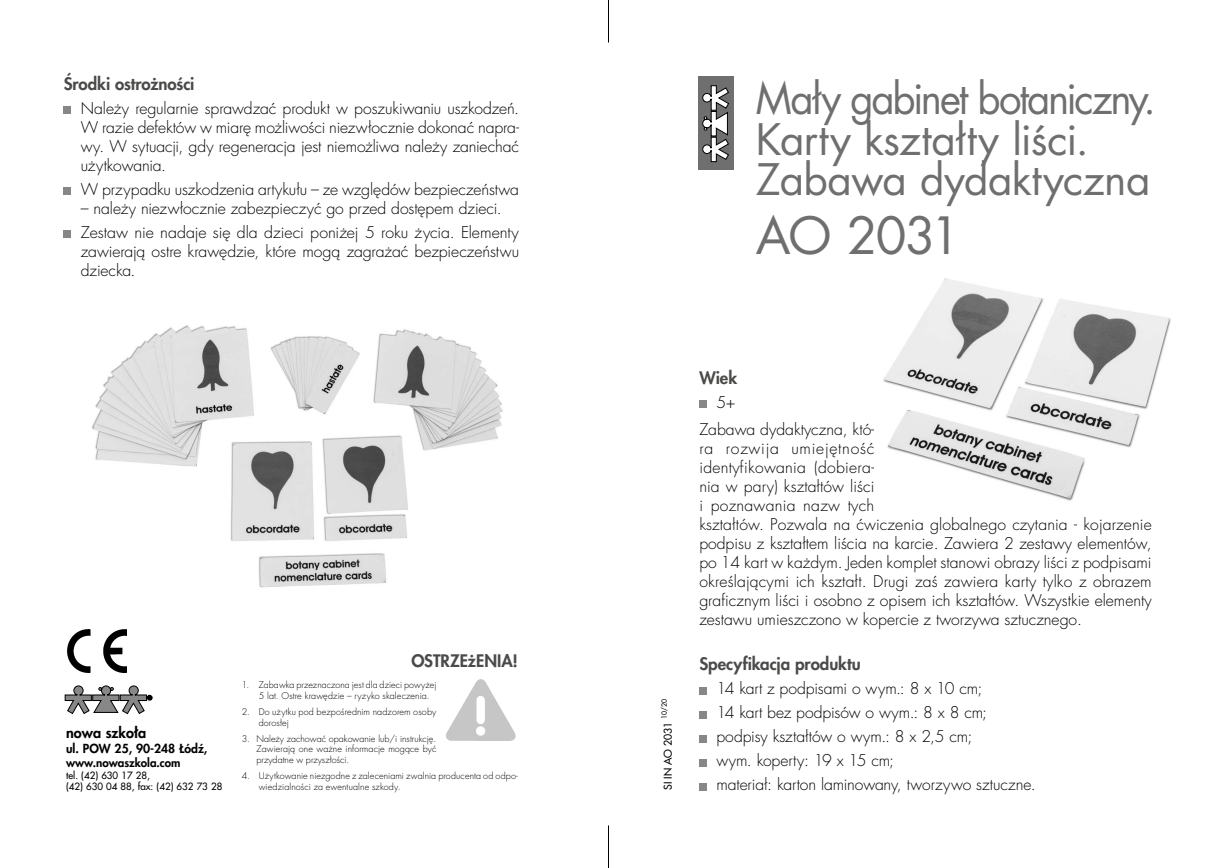
<style>
.page{position:relative;width:1217px;height:868px;background:#fff}
.page>*{position:absolute;margin:0;border:0;box-sizing:border-box;transform-origin:0 0}
.t1{font:49.95px "Futura LTS Book";letter-spacing:-.045em;color:#706f6f}
.t2{font:42.3px/40.5px "Futura LTS Book";letter-spacing:-.02em;color:#706f6f;scale:.95 1}
.t3{font:800 16.8px "Futura LTS";letter-spacing:-.005em;color:#4a4a49}
.t4{font:300 15.75px/18.9px "Futura LTS";color:#000}
.t5{font:800 14.4px "Futura LTS";color:#000}
.t6{font:800 12.15px "Futura LTS";color:#000}
.t7{font:800 11.55px "Futura LTS";color:#000}
.t8{font:10.5px "Futura LTS";color:#000}
.t9{font:9.75px/11.7px "Futura LTS";color:#000}
.t10{font:300 9px/10.8px "Futura LTS";letter-spacing:.01em;color:#000}
.t11{font:6.9px "Futura LTS";color:#000}
</style>
<div class="page">
<div style="left:699px;top:400px;width:7px;height:8px;background:#878787"></div>
<div style="left:699px;top:687px;width:7px;height:7px;background:#878787"></div>
<div style="left:699px;top:711px;width:7px;height:7px;background:#878787"></div>
<div style="left:699px;top:735px;width:7px;height:7px;background:#878787"></div>
<div style="left:699px;top:759px;width:7px;height:7px;background:#878787"></div>
<div style="left:699px;top:783px;width:7px;height:7px;background:#878787"></div>
<img style="left:883px;top:278px;width:288px;height:223px">
<img style="left:91px;top:325px;width:412px;height:263px">
<hr style="left:608px;top:0;width:1px;height:43px;background:#000">
<hr style="left:608px;top:825px;width:1px;height:42px;background:#000">
<div style="left:697px;top:77px;width:36px;height:93px;background:#706f6f"></div>
<svg style="left:702px;top:85px;width:26px;height:77px"></svg>
<img style="left:67px;top:629px;width:59px;height:43px">
<img style="left:446px;top:679px;width:70px;height:62px">
<svg style="left:65px;top:685px;width:87px;height:29px"></svg>
<div style="left:64px;top:107px;width:7px;height:7px;background:#878787"></div>
<div style="left:64px;top:187px;width:7px;height:8px;background:#878787"></div>
<div style="left:64px;top:230px;width:7px;height:8px;background:#878787"></div>
<p class="t3" style="left:64px;top:73px;width:132px">Środki ostrożności</p>
<p class="t4" style="left:81px;top:99px;width:439px;text-align:justify">Należy regularnie sprawdzać produkt w poszukiwaniu uszkodzeń.<br>W razie defektów w miarę możliwości niezwłocznie dokonać napra&shy;wy. W sytuacji, gdy regeneracja jest niemożliwa należy zaniechać użytkowania.</p>
<p class="t4" style="left:81px;top:180px;width:439px">W przypadku uszkodzenia artykułu – ze względów bezpieczeństwa</p>
<p class="t4" style="left:81px;top:196px;width:439px;line-height:24px">– należy niezwłocznie zabezpieczyć go przed dostępem dzieci.<br>Zestaw nie nadaje się dla dzieci poniżej 5 roku życia. Elementy</p>
<p class="t4" style="left:81px;top:242px;width:439px">zawierają ostre krawędzie, które mogą zagrażać bezpieczeństwu dziecka.</p>
<p class="t5" style="left:66px;top:723px;width:82px">nowa szko³a</p>
<p class="t6" style="left:66px;top:740px;width:143px">ul. POW 25, 90-248 £ódŸ,</p>
<p class="t7" style="left:66px;top:754px;width:116px">www.nowaszkola.com</p>
<p class="t9" style="left:66px;top:769px;width:158px">tel. (42) 630 17 28,<br>(42) 630 04 88, fax: (42) 632 73 28</p>
<p class="t3" style="left:411px;top:649px;width:108px">OSTRZE¿ENIA!</p>
<p class="t10" style="left:259px;top:679px;width:179px;text-indent:-17px">1. Zabawka przeznaczona jest dla dzieci powy¿ej<br>5 lat. Ostre krawędzie – ryzyko skaleczenia.</p>
<p class="t10" style="left:259px;top:706px;width:179px;text-indent:-17px">2. Do u¿ytku pod bezpoœrednim nadzorem osoby doros³ej</p>
<p class="t10" style="left:256px;top:733px;width:181px;text-align:justify;text-indent:-15px">3. Nale¿y zachowaæ opakowanie lub/i instrukcjê.<br>Zawieraj¹ one wa¿ne informacje mog¹ce byæ przydatne w przysz³oœci.</p>
<p class="t10" style="left:259px;top:770px;width:261px;text-indent:-17px">4. U¿ytkowanie niezgodne z zaleceniami zwalnia producenta od odpo&shy;wiedzialnoœci za ewentualne szkody.</p>
<h2 class="t2" style="left:755px;top:79px;width:422px">Mały gabinet botaniczny.<br>Karty kształty liści.<br>Zabawa dydaktyczna</h2>
<h1 class="t1" style="left:755px;top:203px;width:206px">AO 2031</h1>
<p class="t11" style="left:659px;top:718px;width:21px;rotate:-90deg">10/20</p>
<p class="t8" style="left:660px;top:789px;width:70px;rotate:-90deg">SI IN AO 2031</p>
<p class="t3" style="left:699px;top:366px;width:39px">Wiek</p>
<p class="t4" style="left:699px;top:389px;width:176px;line-height:27.5px;text-indent:17px">5+<br>Zabawa dydaktyczna, któ-</p>
<p class="t4" style="left:699px;top:439px;width:454px">ra rozwija umiejętność<br>identyfikowania (dobiera-<br>nia w pary) kształtów liści<br>i poznawania nazw tych<br>kształtów. Pozwala na ćwiczenia globalnego czytania - kojarzenie podpisu z kształtem liścia na karcie. Zawiera 2 zestawy elementów, po 14 kart w każdym. Jeden komplet stanowi obrazy liści z podpisami określającymi ich kształt. Drugi zaś zawiera karty tylko z obrazem graficznym liści i osobno z opisem ich kształtów. Wszystkie elementy zestawu umieszczono w kopercie z tworzywa sztucznego.</p>
<p class="t3" style="left:699px;top:652px;width:163px">Specyfikacja produktu</p>
<p class="t4" style="left:716px;top:676px;width:321px;line-height:24px">14 kart z podpisami o wym.: 8 x 10 cm;<br>14 kart bez podpisów o wym.: 8 x 8 cm; podpisy kształtów o wym.: 8 x 2,5 cm;<br>wym. koperty: 19 x 15 cm;<br>materiał: karton laminowany, tworzywo sztuczne.</p>
</div>
